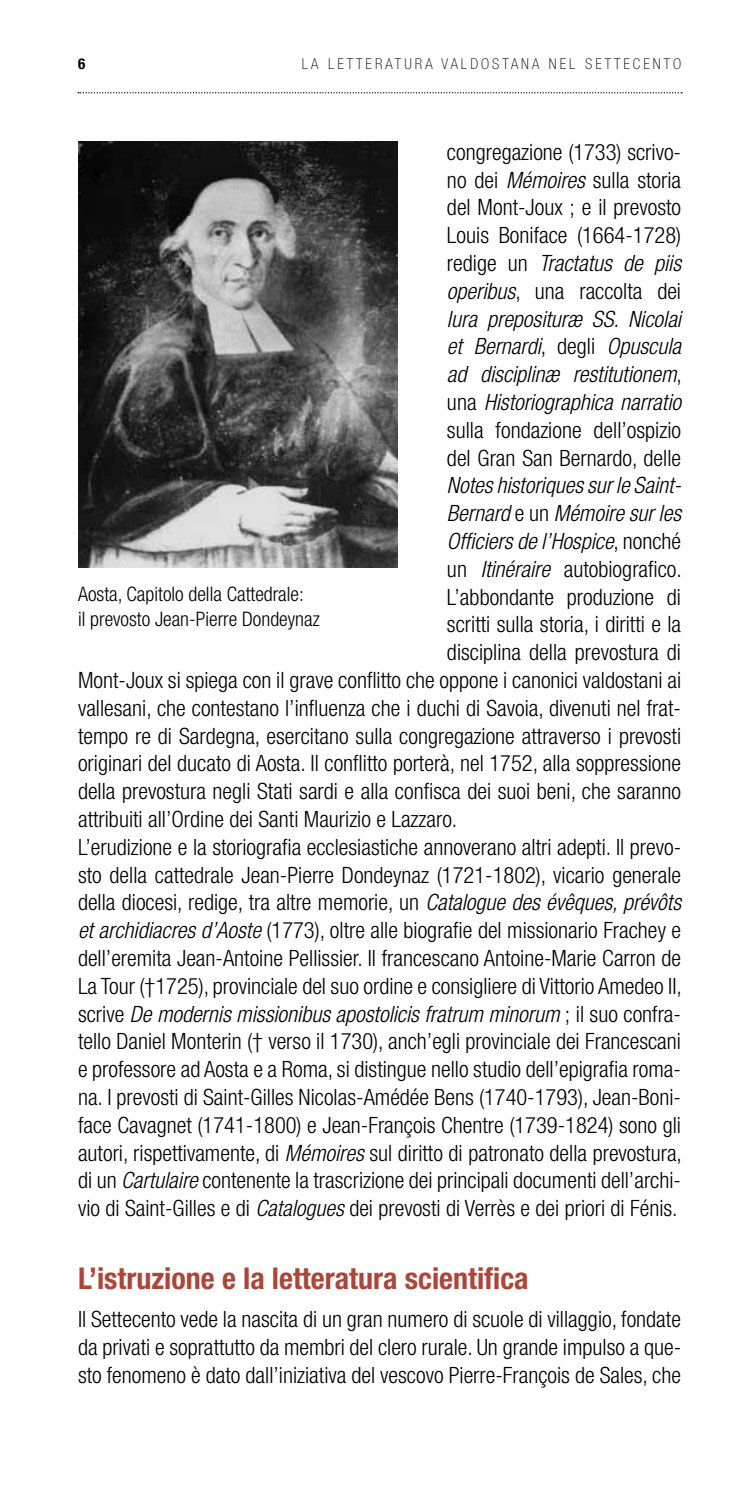
<style>
.page{position:relative;width:745px;height:1489px;background:#fff}
.page>*{position:absolute;margin:0;border:0;box-sizing:border-box;transform-origin:0 0}
.t1{font:700 condensed 30px "Helvetica Neue";color:#ab4639}
.t2{font:300 condensed 22.5px/27.8px "Helvetica Neue";color:#000;text-align:justify}
.t3{font:italic 300 condensed 22.5px "Helvetica Neue";color:#000}
.t4{font:300 condensed 20px/25px "Helvetica Neue";color:#000}
.t5{font:100 condensed 15px "Helvetica Neue";letter-spacing:.2em;color:#000}
.t6{font:700 condensed 15px "Helvetica Neue";color:#000}
.s1{font-style:italic}
.s2{font-style:normal}
</style>
<div class="page">
<svg style="left:78px;top:92px;width:603px;height:1px"></svg>
<img style="left:78px;top:142px;width:319px;height:425px">
<p class="t6" style="left:78px;top:54px;width:9px">6</p>
<p class="t5" style="left:301px;top:55px;width:380px">LA LETTERATURA VALDOSTANA NEL SETTECENTO</p>
<p class="t2" style="left:446px;top:138px;width:236px">congregazione (1733) scrivo&shy;no dei <span class="s1">Mémoires</span> sulla storia del Mont-Joux ; e il prevosto Louis Boniface (1664-1728) redige un <span class="s1">Tractatus de piis operibus</span>, una raccolta dei <span class="s1">Iura preposituræ SS. Nicolai et Bernardi</span>, degli <span class="s1">Opuscula ad disciplinæ restitutionem</span>, una <span class="s1">Historiographica narratio </span>sulla fondazione dell’ospizio del Gran San Bernardo, delle</p>
<p class="t3" style="left:446px;top:472px;width:236px">Notes historiques sur le Saint-</p>
<p class="t3" style="left:446px;top:500px;width:235px">Bernard <span class="s2">e un</span> Mémoire sur les</p>
<p class="t3" style="left:446px;top:528px;width:235px">Officiers de l’Hospice<span class="s2">, nonché</span></p>
<p class="t2" style="left:446px;top:554px;width:236px">un <span class="s1">Itinéraire</span> autobiografico.</p>
<p class="t2" style="left:446px;top:582px;width:235px">L’abbondante produzione di</p>
<p class="t2" style="left:446px;top:610px;width:235px">scritti sulla storia, i diritti e la</p>
<p class="t2" style="left:446px;top:638px;width:235px">disciplina della prevostura di</p>
<p class="t2" style="left:78px;top:666px;width:604px">Mont-Joux si spiega con il grave conflitto che oppone i canonici valdostani ai</p>
<p class="t2" style="left:78px;top:693px;width:604px">vallesani, che contestano l’influenza che i duchi di Savoia, divenuti nel frat-</p>
<p class="t2" style="left:78px;top:721px;width:604px">tempo re di Sardegna, esercitano sulla congregazione attraverso i prevosti</p>
<p class="t2" style="left:78px;top:749px;width:604px">originari del ducato di Aosta. Il conflitto porterà, nel 1752, alla soppressione</p>
<p class="t2" style="left:78px;top:777px;width:604px">della prevostura negli Stati sardi e alla confisca dei suoi beni, che saranno</p>
<p class="t2" style="left:78px;top:805px;width:380px">attribuiti all’Ordine dei Santi Maurizio e Lazzaro.</p>
<p class="t2" style="left:78px;top:832px;width:604px">L’erudizione e la storiografia ecclesiastiche annoverano altri adepti. Il prevo-</p>
<p class="t2" style="left:78px;top:860px;width:604px">sto della cattedrale Jean-Pierre Dondeynaz (1721-1802), vicario generale</p>
<p class="t2" style="left:78px;top:888px;width:604px">della diocesi, redige, tra altre memorie, un <span class="s1">Catalogue des évêques, prévôts</span></p>
<p class="t2" style="left:78px;top:916px;width:604px"><span class="s1">et archidiacres d’Aoste</span> (1773), oltre alle biografie del missionario Frachey e</p>
<p class="t2" style="left:78px;top:943px;width:604px">dell’eremita Jean-Antoine Pellissier. Il francescano Antoine-Marie Carron de</p>
<p class="t2" style="left:78px;top:971px;width:605px">La Tour (†1725), provinciale del suo ordine e consigliere di Vittorio Amedeo II,</p>
<p class="t3" style="left:78px;top:1000px;width:604px"><span class="s2">scrive</span> De modernis missionibus apostolicis fratrum minorum <span class="s2">; il suo confra-</span></p>
<p class="t2" style="left:78px;top:1027px;width:604px">tello Daniel Monterin († verso il 1730), anch’egli provinciale dei Francescani</p>
<p class="t2" style="left:78px;top:1055px;width:604px">e professore ad Aosta e a Roma, si distingue nello studio dell’epigrafia roma-</p>
<p class="t2" style="left:78px;top:1082px;width:604px">na. I prevosti di Saint-Gilles Nicolas-Amédée Bens (1740-1793), Jean-Boni-</p>
<p class="t2" style="left:78px;top:1110px;width:604px">face Cavagnet (1741-1800) e Jean-François Chentre (1739-1824) sono gli</p>
<p class="t2" style="left:78px;top:1138px;width:605px">autori, rispettivamente, di <span class="s1">Mémoires</span> sul diritto di patronato della prevostura,</p>
<p class="t2" style="left:78px;top:1166px;width:604px">di un <span class="s1">Cartulaire</span> contenente la trascrizione dei principali documenti dell’archi-</p>
<p class="t2" style="left:78px;top:1194px;width:600px">vio di Saint-Gilles e di <span class="s1">Catalogues</span> dei prevosti di Verrès e dei priori di Fénis.</p>
<p class="t4" style="left:78px;top:581px;width:243px">Aosta, Capitolo della Cattedrale:<br>il prevosto Jean-Pierre Dondeynaz</p>
<h1 class="t1" style="left:78px;top:1260px;width:452px">L’istruzione e la letteratura scientifica</h1>
<p class="t2" style="left:78px;top:1304px;width:604px">Il Settecento vede la nascita di un gran numero di scuole di villaggio, fondate da privati e soprattutto da membri del clero rurale. Un grande impulso a que&shy;sto fenomeno è dato dall’iniziativa del vescovo Pierre-François de Sales, che</p>
</div>
